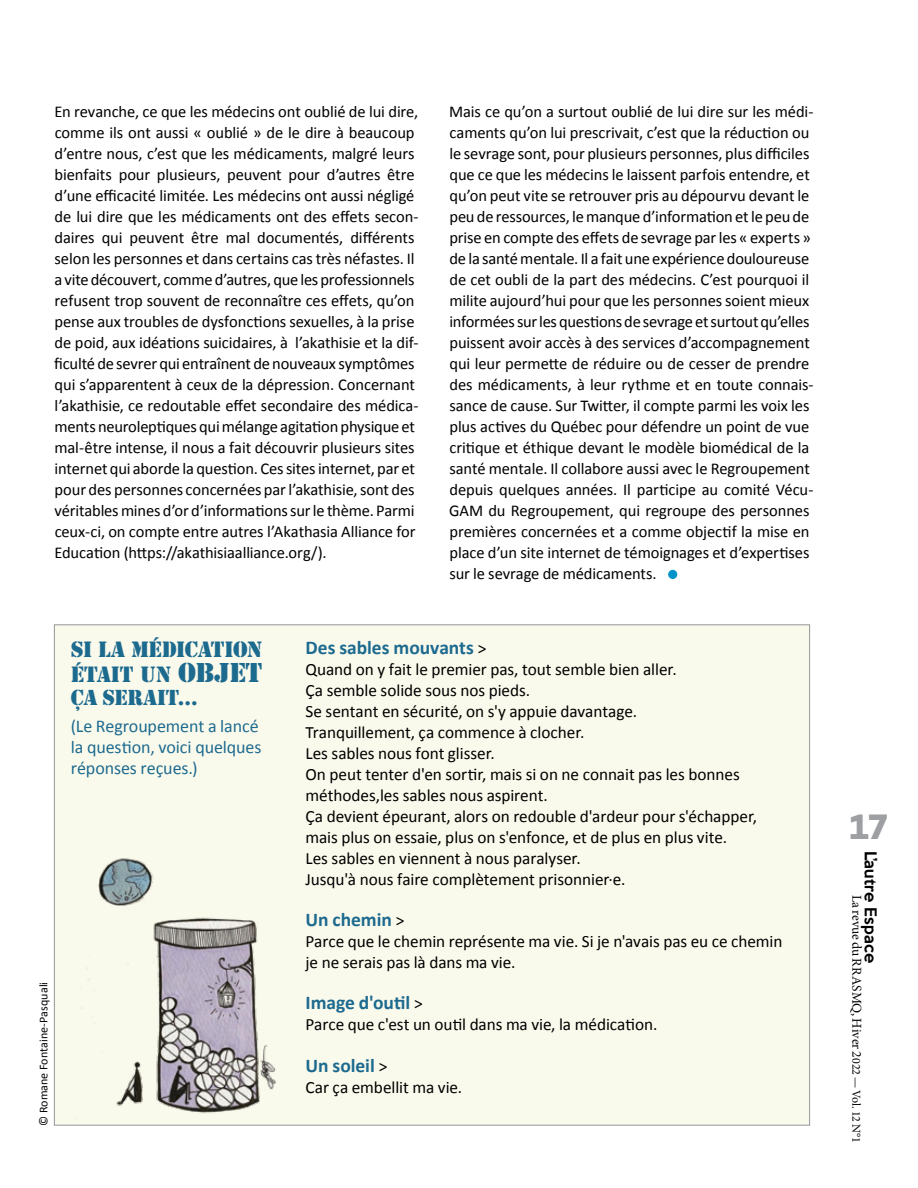
<style>
.page{position:relative;width:918px;height:1188px;background:#fff}
.page>*{position:absolute;margin:0;border:0;box-sizing:border-box;transform-origin:0 0}
.t1{font:700 36px "Campton";color:#9d9fa2}
.t2{font:22.95px/24.8px "Stencil";letter-spacing:-.02em;color:#1d6a8f}
.t3{font:22.5px "Stencil";letter-spacing:-.01em;color:#1d6a8f}
.t4{font:700 19.5px "Calibri";letter-spacing:-.005em;color:#1d6a8f}
.t5{font:18px/21px "Calibri";letter-spacing:-.005em;color:#1d6a8f}
.t6{font:17.25px/21px "Calibri";letter-spacing:-.005em;color:#000}
.t7{font:16.5px/21px "Calibri";letter-spacing:-.01em;color:#000}
.t8{font:500 15px "Keep Calm";letter-spacing:.015em;color:#000}
.t9{font:13.5px "Minion Pro";color:#000}
.t10{font:12px "Calibri";letter-spacing:.005em;color:#000}
.s1{font-size:28.35px}
.s2{font-weight:400;font-size:17.25px;color:#000}
.s3{font-style:inherit}
.s4{font-size:12px}
</style>
<div class="page">
<div style="left:668px;top:570px;width:9px;height:9px;background:#0093c9;border-radius:50%"></div>
<div style="left:54px;top:624px;width:756px;height:502px;background:#fafaec;border:1px solid #939598"></div>
<img style="left:73px;top:858px;width:215px;height:267px">
<p class="t7" style="left:54px;top:101px;width:366px">En revanche, ce que les médecins ont oublié de lui dire, comme ils ont aussi « oublié » de le dire à beaucoup d’entre nous, c’est que les médicaments, malgré leurs bienfaits pour plusieurs, peuvent pour d’autres être d’une efficacité limitée. Les médecins ont aussi négligé de lui dire que les médicaments ont des effets secon&shy;daires qui peuvent être mal documentés, différents selon les personnes et dans certains cas très néfastes. Il a vite découvert, comme d’autres, que les professionnels refusent trop souvent de reconnaître ces effets, qu’on pense aux troubles de dysfonctions sexuelles, à la prise de poid, aux idéations suicidaires, à l’akathisie et la dif&shy;ficulté de sevrer qui entraînent de nouveaux symptômes qui s’apparentent à ceux de la dépression. Concernant l’akathisie, ce redoutable effet secondaire des médica&shy;ments neuroleptiques qui mélange agitation physique et mal-être intense, il nous a fait découvrir plusieurs sites internet qui aborde la question. Ces sites internet, par et pour des personnes concernées par l’akathisie, sont des véritables mines d’or d’informations sur le thème. Parmi ceux-ci, on compte entre autres l’Akathasia Alliance for Education (https://akathisiaalliance.org/).</p>
<p class="t7" style="left:449px;top:101px;width:366px">Mais ce qu’on a surtout oublié de lui dire sur les médi&shy;caments qu’on lui prescrivait, c’est que la réduction ou le sevrage sont, pour plusieurs personnes, plus difficiles que ce que les médecins le laissent parfois entendre, et qu’on peut vite se retrouver pris au dépourvu devant le peu de ressources, le manque d’information et le peu de prise en compte des effets de sevrage par les « experts » de la santé mentale. Il a fait une expérience douloureuse de cet oubli de la part des médecins. C’est pourquoi il milite aujourd’hui pour que les personnes soient mieux informées sur les questions de sevrage et surtout qu’elles puissent avoir accès à des services d’accompagnement qui leur permette de réduire ou de cesser de prendre des médicaments, à leur rythme et en toute connais&shy;sance de cause. Sur Twitter, il compte parmi les voix les plus actives du Québec pour défendre un point de vue critique et éthique devant le modèle biomédical de la santé mentale. Il collabore aussi avec le Regroupement depuis quelques années. Il participe au comité Vécu-GAM du Regroupement, qui regroupe des personnes premières concernées et a comme objectif la mise en place d’un site internet de témoignages et d’expertises sur le sevrage de médicaments.</p>
<h2 class="t2" style="left:71px;top:638px;width:193px">SI LA MÉDICATION<br>ÉTAIT UN <span class="s1">OBJET</span></h2>
<h3 class="t3" style="left:71px;top:684px;width:129px">ÇA SERAIT...</h3>
<p class="t5" style="left:71px;top:716px;width:192px">(Le Regroupement a lancé la question, voici quelques réponses reçues.)</p>
<p class="t10" style="left:36px;top:1126px;width:145px;rotate:-90deg">© Romane Fontaine-Pasquali</p>
<p class="t4" style="left:306px;top:635px;width:182px">Des sables mouvants <span class="s2">&gt;</span></p>
<p class="t6" style="left:306px;top:659px;width:453px">Quand on y fait le premier pas, tout semble bien aller.<br>Ça semble solide sous nos pieds.<br>Se sentant en sécurité, on s'y appuie davantage.<br>Tranquillement, ça commence à clocher.<br>Les sables nous font glisser.<br>On peut tenter d'en sortir, mais si on ne connait pas les bonnes méthodes,les sables nous aspirent.<br>Ça devient épeurant, alors on redouble d'ardeur pour s'échapper, mais plus on essaie, plus on s'enfonce, et de plus en plus vite.<br>Les sables en viennent à nous paralyser.<br>Jusqu'à nous faire complètement prisonnier·e.</p>
<p class="t4" style="left:306px;top:907px;width:100px">Un chemin <span class="s2">&gt;</span></p>
<p class="t6" style="left:306px;top:931px;width:478px">Parce que le chemin représente ma vie. Si je n'avais pas eu ce chemin je ne serais pas là dans ma vie.</p>
<p class="t4" style="left:306px;top:990px;width:119px">Image d'outil <span class="s2">&gt;</span></p>
<p class="t6" style="left:306px;top:1014px;width:353px">Parce que c'est un outil dans ma vie, la médication.</p>
<p class="t4" style="left:306px;top:1053px;width:83px">Un soleil <span class="s2">&gt;</span></p>
<p class="t6" style="left:306px;top:1077px;width:158px">Car ça embellit ma vie.</p>
<h1 class="t1" style="left:849px;top:803px;width:40px">17</h1>
<p class="t8" style="left:884px;top:850px;width:114px;rotate:90deg"><span class="s3">L’</span>autre Espace</p>
<p class="t9" style="left:866px;top:895px;width:250px;rotate:90deg">La revue du RRASMQ, Hiver 2<span class="s4">022 — Vol. 12 N°1</span></p>
</div>
